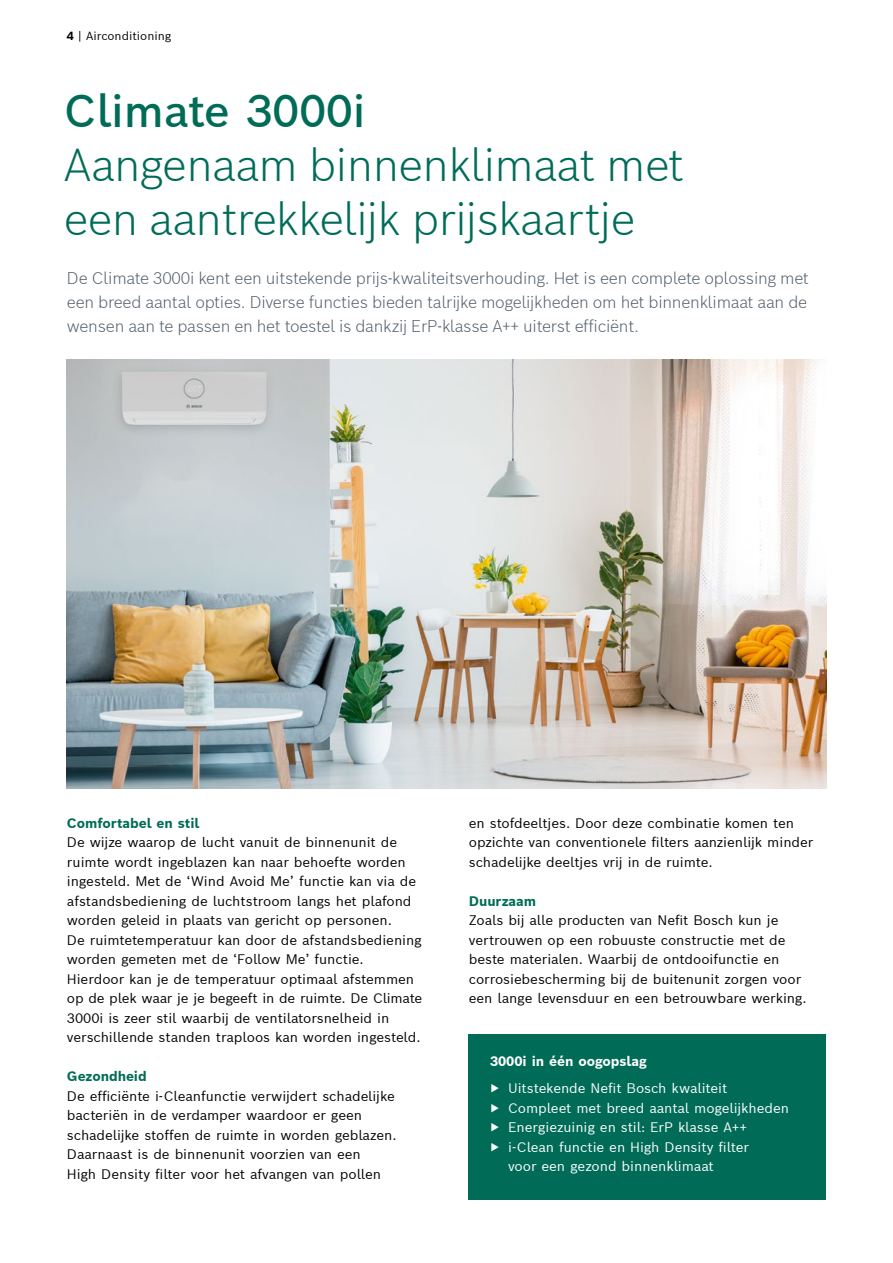
<style>
.page{position:relative;width:893px;height:1263px;background:#fff}
.page>*{position:absolute;margin:0;border:0;box-sizing:border-box;transform-origin:0 0}
.t1{font:300 45px/54px "Bosch Sans";letter-spacing:-.015em;color:#006c58}
.t2{font:500 45px "Bosch Sans";letter-spacing:-.015em;color:#006c58}
.t3{font:300 16.5px/24px "Bosch Sans";letter-spacing:-.015em;color:#525f6b;text-align:justify}
.t4{font:13.5px/19.5px "Bosch Sans";letter-spacing:-.005em;color:#000}
.t5{font:13.5px "Bosch Sans";letter-spacing:-.005em;color:#fff}
.t6{font:700 13.5px "Bosch Sans";letter-spacing:-.005em;color:#006c58}
.t7{font:700 13.5px "Bosch Sans";letter-spacing:-.005em;color:#fff}
.t8{font:11.55px "Bosch Sans";color:#000}
.s1{font-weight:700}
</style>
<div class="page">
<img style="left:67px;top:360px;width:759px;height:429px">
<div style="left:469px;top:1034px;width:357px;height:166px;background:#006c58"></div>
<p class="t8" style="left:67px;top:28px;width:106px"><span class="s1">4</span> | Airconditioning</p>
<h1 class="t2" style="left:64px;top:81px;width:303px">Climate 3000i</h1>
<h1 class="t1" style="left:64px;top:137px;width:622px">Aangenaam binnenklimaat met een aantrekkelijk prijskaartje</h1>
<p class="t3" style="left:67px;top:266px;width:743px">De Climate 3000i kent een uitstekende prijs-kwaliteitsverhouding. Het is een complete oplossing met een breed aantal opties. Diverse functies bieden talrijke mogelijkheden om het binnenklimaat aan de wensen aan te passen en het toestel is dankzij ErP-klasse A++ uiterst efficiënt.</p>
<p class="t6" style="left:67px;top:814px;width:134px">Comfortabel en stil</p>
<p class="t4" style="left:67px;top:832px;width:357px">De wijze waarop de lucht vanuit de binnenunit de ruimte wordt ingeblazen kan naar behoefte worden ingesteld. Met de ‘Wind Avoid Me’ functie kan via de afstandsbediening de luchtstroom langs het plafond worden geleid in plaats van gericht op personen.<br>De ruimtetemperatuur kan door de afstandsbediening worden gemeten met de ‘Follow Me’ functie.<br>Hierdoor kan je de temperatuur optimaal afstemmen op de plek waar je je begeeft in de ruimte. De Climate 3000i is zeer stil waarbij de ventilatorsnelheid in verschillende standen traploos kan worden ingesteld.</p>
<p class="t6" style="left:67px;top:1067px;width:81px">Gezondheid</p>
<p class="t4" style="left:67px;top:1085px;width:331px">De efficiënte i-Cleanfunctie verwijdert schadelijke bacteriën in de verdamper waardoor er geen schadelijke stoffen de ruimte in worden geblazen.<br>Daarnaast is de binnenunit voorzien van een<br>High Density filter voor het afvangen van pollen</p>
<p class="t4" style="left:469px;top:812px;width:346px">en stofdeeltjes. Door deze combinatie komen ten opzichte van conventionele filters aanzienlijk minder schadelijke deeltjes vrij in de ruimte.</p>
<p class="t6" style="left:469px;top:891px;width:69px">Duurzaam</p>
<p class="t4" style="left:469px;top:910px;width:339px">Zoals bij alle producten van Nefit Bosch kun je vertrouwen op een robuuste constructie met de beste materialen. Waarbij de ontdooifunctie en corrosiebescherming bij de buitenunit zorgen voor een lange levensduur en een betrouwbare werking.</p>
<p class="t7" style="left:490px;top:1052px;width:158px">3000i in één oogopslag</p>
<p class="t5" style="left:490px;top:1079px;width:239px">▶ Uitstekende Nefit Bosch kwaliteit</p>
<p class="t5" style="left:490px;top:1098px;width:300px">▶ Compleet met breed aantal mogelijkheden</p>
<p class="t5" style="left:490px;top:1118px;width:259px">▶ Energiezuinig en stil: ErP klasse A++</p>
<p class="t5" style="left:490px;top:1137px;width:260px">▶ i-Clean functie en High Density filter</p>
<p class="t5" style="left:508px;top:1157px;width:207px">voor een gezond binnenklimaat</p>
</div>
